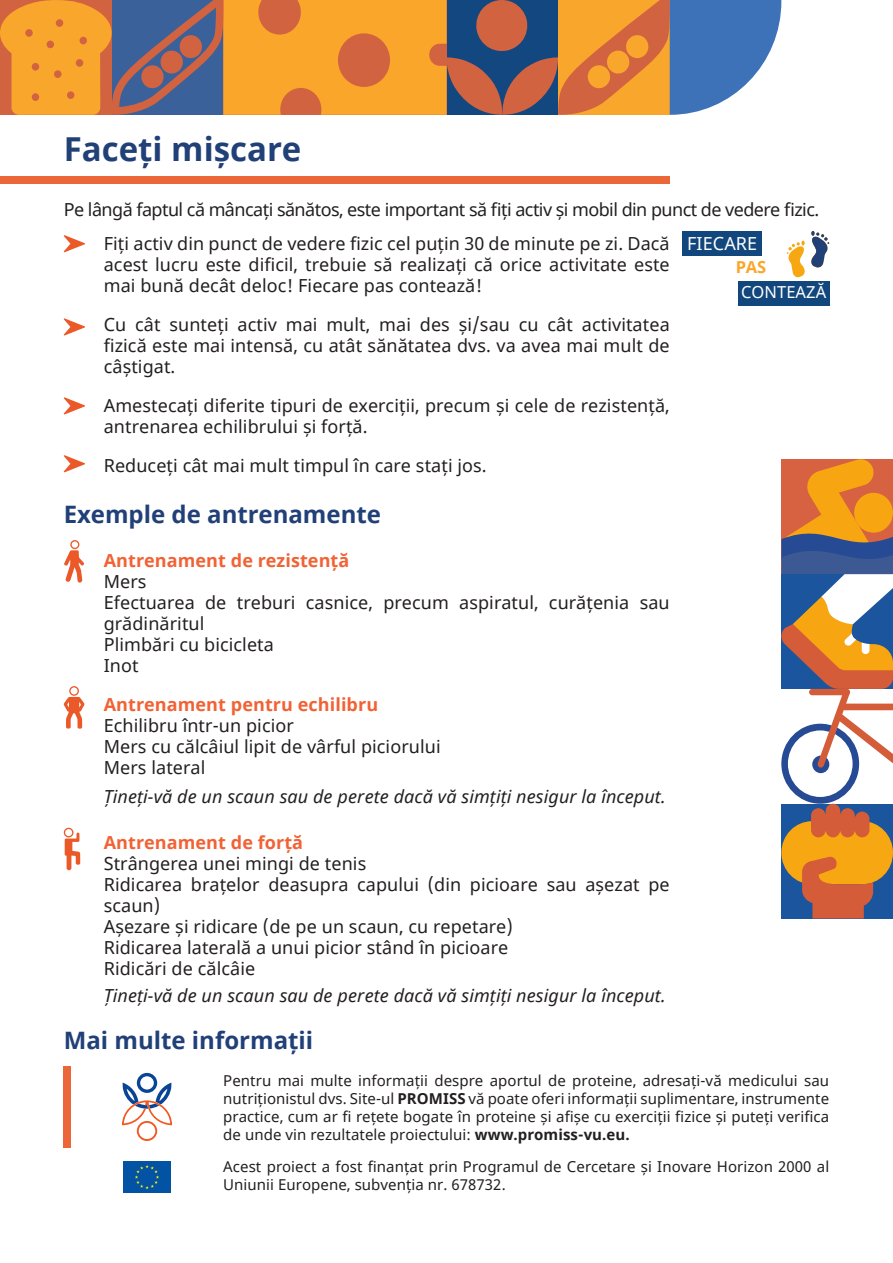
<style>
.page{position:relative;width:893px;height:1263px;background:#fff}
.page>*{position:absolute;margin:0;border:0;box-sizing:border-box;transform-origin:0 0}
.t1{font:700 33px "Noto Sans";color:#214078}
.t2{font:700 24px "Noto Sans";color:#214078}
.t3{font:18px/21px "Noto Sans";letter-spacing:.005em;color:#231f20}
.t4{font:italic 18px "Noto Sans";letter-spacing:.005em;color:#231f20}
.t5{font:18px "Noto Sans";letter-spacing:-.03em;color:#231f20}
.t6{font:700 18px "Noto Sans";letter-spacing:.005em;color:#f16234}
.t7{font:18px "Noto Sans";letter-spacing:.005em;color:#fff}
.t8{font:16.5px "Noto Sans";letter-spacing:.005em;color:#fff}
.t9{font:700 16.5px "Noto Sans";color:#f9a62c}
.t10{font:15px/18px "Noto Sans";letter-spacing:.005em;color:#231f20;text-align:justify}
.s1{font-weight:700}
</style>
<div class="page">
<svg style="left:0;top:0;width:781px;height:115px;background:#b48357"></svg>
<div style="left:123px;top:1161px;width:48px;height:32px;background:#0353a5"></div>
<svg style="left:135px;top:1165px;width:24px;height:24px"></svg>
<svg style="left:122px;top:1073px;width:50px;height:68px"></svg>
<div style="left:64px;top:1066px;width:7px;height:82px;background:#eb6639"></div>
<svg style="left:64px;top:235px;width:21px;height:17px"></svg>
<svg style="left:64px;top:318px;width:21px;height:17px"></svg>
<svg style="left:64px;top:397px;width:21px;height:17px"></svg>
<svg style="left:64px;top:455px;width:21px;height:17px"></svg>
<div style="left:781px;top:804px;width:112px;height:114px;background:#1a559d"></div>
<svg style="left:64px;top:686px;width:21px;height:43px"></svg>
<svg style="left:64px;top:540px;width:20px;height:43px"></svg>
<svg style="left:64px;top:828px;width:16px;height:42px"></svg>
<div style="left:682px;top:231px;width:80px;height:25px;background:#12477d"></div>
<div style="left:738px;top:281px;width:91px;height:25px;background:#12477d"></div>
<svg style="left:787px;top:231px;width:42px;height:46px"></svg>
<div style="left:781px;top:821px;width:112px;height:63px;background:#f7a711;border-radius:31px"></div>
<svg style="left:802px;top:856px;width:71px;height:62px"></svg>
<svg style="left:781px;top:459px;width:112px;height:378px"></svg>
<div style="left:0;top:177px;width:670px;height:7px;background:#eb6639"></div>
<h1 class="t1" style="left:64px;top:126px;width:239px">Faceți mișcare</h1>
<p class="t5" style="left:64px;top:197px;width:757px">Pe lângă faptul că mâncați sănătos, este important să fiți activ și mobil din punct de vedere fizic.</p>
<p class="t7" style="left:687px;top:231px;width:72px">FIECARE</p>
<p class="t8" style="left:741px;top:281px;width:87px">CONTEAZĂ</p>
<p class="t3" style="left:104px;top:234px;width:567px;text-align:justify">Fiți activ din punct de vedere fizic cel puțin 30 de minute pe zi. Dacă acest lucru este dificil, trebuie să realizați că orice activitate este mai bună decât deloc! Fiecare pas contează!</p>
<p class="t3" style="left:104px;top:315px;width:567px;text-align:justify">Cu cât sunteți activ mai mult, mai des și/sau cu cât activitatea fizică este mai intensă, cu atât sănătatea dvs. va avea mai mult de câștigat.</p>
<p class="t3" style="left:104px;top:396px;width:567px">Amestecați diferite tipuri de exerciții, precum și cele de rezistență, antrenarea echilibrului și forță.</p>
<p class="t3" style="left:104px;top:456px;width:385px">Reduceți cât mai mult timpul în care stați jos.</p>
<p class="t9" style="left:736px;top:256px;width:32px">PAS</p>
<h2 class="t2" style="left:64px;top:497px;width:319px">Exemple de antrenamente</h2>
<p class="t6" style="left:104px;top:547px;width:247px">Antrenament de rezistență</p>
<p class="t3" style="left:104px;top:571px;width:567px">Mers<br>Efectuarea de treburi casnice, precum aspiratul, curățenia sau grădinăritul<br>Plimbări cu bicicleta<br>Inot</p>
<p class="t6" style="left:104px;top:691px;width:276px">Antrenament pentru echilibru</p>
<p class="t3" style="left:104px;top:715px;width:338px">Echilibru într-un picior<br>Mers cu călcâiul lipit de vârful piciorului<br>Mers lateral</p>
<p class="t4" style="left:104px;top:784px;width:563px">Țineți-vă de un scaun sau de perete dacă vă simțiți nesigur la început.</p>
<p class="t6" style="left:104px;top:829px;width:201px">Antrenament de forță</p>
<p class="t3" style="left:104px;top:853px;width:567px">Strângerea unei mingi de tenis<br>Ridicarea brațelor deasupra capului (din picioare sau așezat pe scaun)<br>Așezare și ridicare (de pe un scaun, cu repetare)<br>Ridicarea laterală a unui picior stând în picioare<br>Ridicări de călcâie</p>
<p class="t4" style="left:104px;top:982px;width:563px">Țineți-vă de un scaun sau de perete dacă vă simțiți nesigur la început.</p>
<h2 class="t2" style="left:64px;top:1023px;width:251px">Mai multe informații</h2>
<p class="t10" style="left:223px;top:1071px;width:607px">Pentru mai multe informații despre aportul de proteine, adresați-vă medicului sau nutriționistul dvs. Site-ul <span class="s1">PROMISS</span> vă poate oferi informații suplimentare, instrumente practice, cum ar fi rețete bogate în proteine și afișe cu exerciții fizice și puteți verifica de unde vin rezultatele proiectului: <span class="s1">www.promiss-vu.eu.</span></p>
<p class="t10" style="left:223px;top:1158px;width:607px">Acest proiect a fost finanțat prin Programul de Cercetare și Inovare Horizon 2000 al<br>Uniunii Europene, subvenția nr. 678732.</p>
</div>
